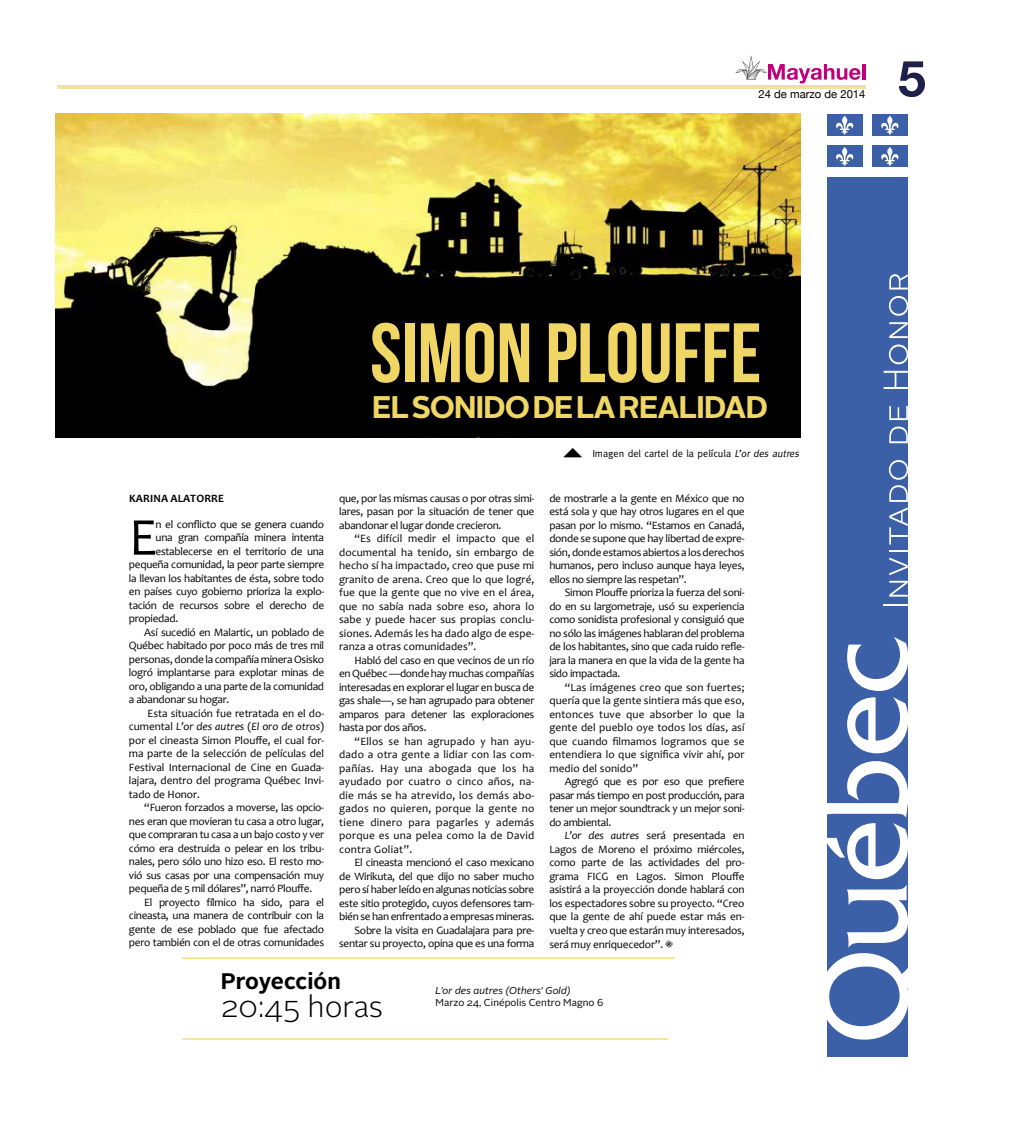
<style>
.page{position:relative;width:1025px;height:1125px;background:#fff}
.page>*{position:absolute;margin:0;border:0;box-sizing:border-box;transform-origin:0 0}
.t1{font:84.12px "Bebas Neue";color:#f0d765}
.t2{font:53.75px "Candara";color:#000}
.t3{font:700 50px "Helvetica Neue";color:#1f204a}
.t4{font:700 31.25px "Alright Sans";color:#f0d765}
.t5{font:300 30px "Alright Sans";color:#000}
.t6{font:700 22.5px "Alright Sans";color:#000}
.t7{font:11.25px/13.5px "Candara";letter-spacing:-.025em;color:#000;text-align:justify}
.t8{font:11.25px "Candara";letter-spacing:-.005em;color:#000}
.t9{font:italic 11.25px "Candara";letter-spacing:-.005em;color:#000}
.t10{font:11.25px "Helvetica Neue";color:#000}
.t11{font:700 11.25px "Candara";letter-spacing:.015em;color:#000}
.t12{font:10.25px "Meta Normal";color:#000}
.t13{font:10px "Alright Sans";color:#000}
.t14{font:italic 10px "Alright Sans";color:#000}
.s1{font-style:italic}
.s2{font-style:normal}
</style>
<div class="page">
<hr style="left:57px;top:85px;width:808px;height:3px;background:#f0e0a3">
<hr style="left:862px;top:64px;width:3px;height:16px;background:#c00078">
<svg style="left:735px;top:55px;width:125px;height:29px"></svg>
<svg style="left:665px;top:940px;width:7px;height:8px"></svg>
<hr style="left:182px;top:958px;width:492px;height:1px;background:#f0d765">
<hr style="left:182px;top:1038px;width:486px;height:2px;background:#f0d765">
<div style="left:826px;top:115px;width:35px;height:21px;background:#3c60a7"></div>
<svg style="left:836px;top:116px;width:17px;height:19px"></svg>
<div style="left:872px;top:115px;width:35px;height:21px;background:#3c60a7"></div>
<svg style="left:881px;top:116px;width:17px;height:19px"></svg>
<div style="left:826px;top:146px;width:35px;height:21px;background:#3c60a7"></div>
<svg style="left:836px;top:147px;width:17px;height:19px"></svg>
<div style="left:872px;top:146px;width:35px;height:21px;background:#3c60a7"></div>
<svg style="left:881px;top:147px;width:17px;height:19px"></svg>
<div style="left:826px;top:177px;width:81px;height:880px;background:#3c60a7"></div>
<svg style="left:847px;top:697px;width:60px;height:56px"></svg>
<svg style="left:847px;top:637px;width:60px;height:54px"></svg>
<svg style="left:826px;top:761px;width:81px;height:118px"></svg>
<svg style="left:826px;top:885px;width:82px;height:155px"></svg>
<hr style="left:883px;top:604px;width:24px;height:2px;background:#fff">
<svg style="left:889px;top:581px;width:18px;height:16px"></svg>
<svg style="left:889px;top:558px;width:18px;height:17px"></svg>
<svg style="left:888px;top:460px;width:19px;height:92px"></svg>
<svg style="left:889px;top:427px;width:18px;height:16px"></svg>
<svg style="left:889px;top:406px;width:18px;height:14px"></svg>
<svg style="left:883px;top:371px;width:24px;height:18px"></svg>
<svg style="left:888px;top:345px;width:19px;height:19px"></svg>
<svg style="left:889px;top:322px;width:18px;height:16px"></svg>
<svg style="left:888px;top:296px;width:19px;height:20px"></svg>
<svg style="left:889px;top:274px;width:18px;height:16px"></svg>
<img style="left:55px;top:114px;width:745px;height:323px">
<p class="t10" style="left:758px;top:86px;width:108px">24 de marzo de 2014</p>
<h3 class="t3" style="left:897px;top:39px;width:29px">5</h3>
<h1 class="t1" style="left:370px;top:307px;width:392px">SIMON PLOUFFE</h1>
<h3 class="t4" style="left:371px;top:385px;width:397px">EL SONIDO DE LA REALIDAD</h3>
<p class="t12" style="left:592px;top:447px;width:210px">Imagen del cartel de la película <span class="s1">L’or des autres</span></p>
<p class="t7" style="left:339px;top:491px;width:197px">que, por las mismas causas o por otras simi&shy;lares, pasan por la situación de tener que abandonar el lugar donde crecieron.</p>
<p class="t7" style="left:339px;top:532px;width:197px;text-indent:15px">“Es difícil medir el impacto que el documental ha tenido, sin embargo de hecho sí ha impactado, creo que puse mi granito de arena. Creo que lo que logré, fue que la gente que no vive en el área, que no sabía nada sobre eso, ahora lo sabe y puede hacer sus propias conclu&shy;siones. Además les ha dado algo de espe&shy;ranza a otras comunidades”.</p>
<p class="t7" style="left:339px;top:653px;width:197px;text-indent:15px">Habló del caso en que vecinos de un río en Québec —donde hay muchas compañías interesadas en explorar el lugar en busca de gas shale—, se han agrupado para obtener amparos para detener las exploraciones hasta por dos años.</p>
<p class="t7" style="left:339px;top:734px;width:197px;text-indent:15px">“Ellos se han agrupado y han ayu&shy;dado a otra gente a lidiar con las com&shy;pañías. Hay una abogada que los ha ayudado por cuatro o cinco años, na&shy;die más se ha atrevido, los demás abo&shy;gados no quieren, porque la gente no tiene dinero para pagarles y además porque es una pelea como la de David contra Goliat”.</p>
<p class="t7" style="left:339px;top:856px;width:197px;text-align:right">El cineasta mencionó el caso mexicano<br>de Wirikuta, del que dijo no saber mucho pero sí haber leído en algunas noticias sobre este sitio protegido, cuyos defensores tam&shy;bién se han enfrentado a empresas mineras.<br>Sobre la visita en Guadalajara para pre&shy;sentar su proyecto, opina que es una forma</p>
<p class="t7" style="left:549px;top:491px;width:197px">de mostrarle a la gente en México que no está sola y que hay otros lugares en el que pasan por lo mismo. “Estamos en Canadá, donde se supone que hay libertad de expre&shy;sión, donde estamos abiertos a los derechos humanos, pero incluso aunque haya leyes, ellos no siempre las respetan”.</p>
<p class="t7" style="left:549px;top:586px;width:197px;text-indent:15px">Simon Plouffe prioriza la fuerza del soni&shy;do en su largometraje, usó su experiencia como sonidista profesional y consiguió que no sólo las imágenes hablaran del problema de los habitantes, sino que cada ruido refle&shy;jara la manera en que la vida de la gente ha sido impactada.</p>
<p class="t7" style="left:549px;top:680px;width:197px;text-indent:15px">“Las imágenes creo que son fuertes; quería que la gente sintiera más que eso, entonces tuve que absorber lo que la gente del pueblo oye todos los días, así que cuando filmamos logramos que se entendiera lo que significa vivir ahí, por medio del sonido”</p>
<p class="t7" style="left:549px;top:775px;width:197px;text-indent:15px">Agregó que es por eso que prefiere pasar más tiempo en post producción, para tener un mejor soundtrack y un mejor soni&shy;do ambiental.</p>
<p class="t7" style="left:549px;top:829px;width:197px;text-indent:15px"><span class="s1">L’or des autres</span> será presentada en Lagos de Moreno el próximo miércoles, como parte de las actividades del pro&shy;grama FICG en Lagos. Simon Plouffe asistirá a la proyección donde hablará con los espectadores sobre su proyecto. “Creo que la gente de ahí puede estar más en&shy;vuelta y creo que estarán muy interesados, será muy enriquecedor”.</p>
<p class="t14" style="left:435px;top:984px;width:137px">L’or des autres (Others’ Gold)</p>
<p class="t13" style="left:435px;top:996px;width:169px">Marzo 24, Cinépolis Centro Magno 6</p>
<p class="t11" style="left:129px;top:491px;width:69px">KARI NA ALATORR</p>
<p class="t11" style="left:218px;top:491px;width:7px">E</p>
<h2 class="t2" style="left:129px;top:503px;width:29px">E</h2>
<p class="t7" style="left:155px;top:517px;width:170px">n el conflicto que se genera cuando</p>
<p class="t7" style="left:155px;top:531px;width:170px">una gran compañía minera intenta</p>
<p class="t7" style="left:155px;top:544px;width:170px">establecerse en el territorio de una</p>
<p class="t7" style="left:129px;top:558px;width:197px">pequeña comunidad, la peor parte siempre</p>
<p class="t7" style="left:129px;top:571px;width:197px">la llevan los habitantes de ésta, sobre todo</p>
<p class="t7" style="left:129px;top:585px;width:197px">en países cuyo gobierno prioriza la explo-</p>
<p class="t7" style="left:129px;top:598px;width:197px">tación de recursos sobre el derecho de</p>
<p class="t7" style="left:129px;top:612px;width:51px">propiedad.</p>
<p class="t7" style="left:144px;top:625px;width:181px">Así sucedió en Malartic, un poblado de</p>
<p class="t7" style="left:129px;top:639px;width:197px">Québec habitado por poco más de tres mil</p>
<p class="t7" style="left:129px;top:652px;width:197px">personas, donde la compañía minera Osisko</p>
<p class="t7" style="left:129px;top:666px;width:197px">logró implantarse para explotar minas de</p>
<p class="t7" style="left:129px;top:679px;width:197px">oro, obligando a una parte de la comunidad</p>
<p class="t7" style="left:129px;top:693px;width:102px">a abandonar su hogar.</p>
<p class="t8" style="left:147px;top:706px;width:178px">Esta situación fue retratada en el do-</p>
<p class="t9" style="left:129px;top:719px;width:197px"><span class="s2">cumental</span> L’or des autres <span class="s2">(</span>El oro de otros<span class="s2">)</span></p>
<p class="t8" style="left:129px;top:733px;width:197px">por el cineasta Simon Plouffe, el cual for-</p>
<p class="t8" style="left:129px;top:746px;width:197px">ma parte de la selección de películas del</p>
<p class="t8" style="left:129px;top:760px;width:197px">Festival Internacional de Cine en Guada-</p>
<p class="t8" style="left:129px;top:773px;width:197px">lajara, dentro del programa Québec Invi-</p>
<p class="t8" style="left:129px;top:787px;width:72px">tado de Honor.</p>
<p class="t7" style="left:144px;top:801px;width:181px">“Fueron forzados a moverse, las opcio-</p>
<p class="t7" style="left:129px;top:814px;width:197px">nes eran que movieran tu casa a otro lugar,</p>
<p class="t7" style="left:129px;top:828px;width:197px">que compraran tu casa a un bajo costo y ver</p>
<p class="t7" style="left:129px;top:841px;width:197px">cómo era destruida o pelear en los tribu-</p>
<p class="t7" style="left:129px;top:855px;width:197px">nales, pero sólo uno hizo eso. El resto mo-</p>
<p class="t7" style="left:129px;top:868px;width:197px">vió sus casas por una compensación muy</p>
<p class="t7" style="left:129px;top:882px;width:185px">pequeña de 5 mil dólares”, narró Plouffe.</p>
<p class="t7" style="left:144px;top:895px;width:181px">El proyecto fílmico ha sido, para el</p>
<p class="t7" style="left:129px;top:909px;width:197px">cineasta, una manera de contribuir con la</p>
<p class="t7" style="left:129px;top:922px;width:197px">gente de ese poblado que fue afectado</p>
<p class="t7" style="left:129px;top:936px;width:197px">pero también con el de otras comunidades</p>
<h3 class="t6" style="left:221px;top:966px;width:121px">PROYECCIÓN</h3>
<h3 class="t5" style="left:221px;top:986px;width:163px">20:45 horas</h3>
</div>
